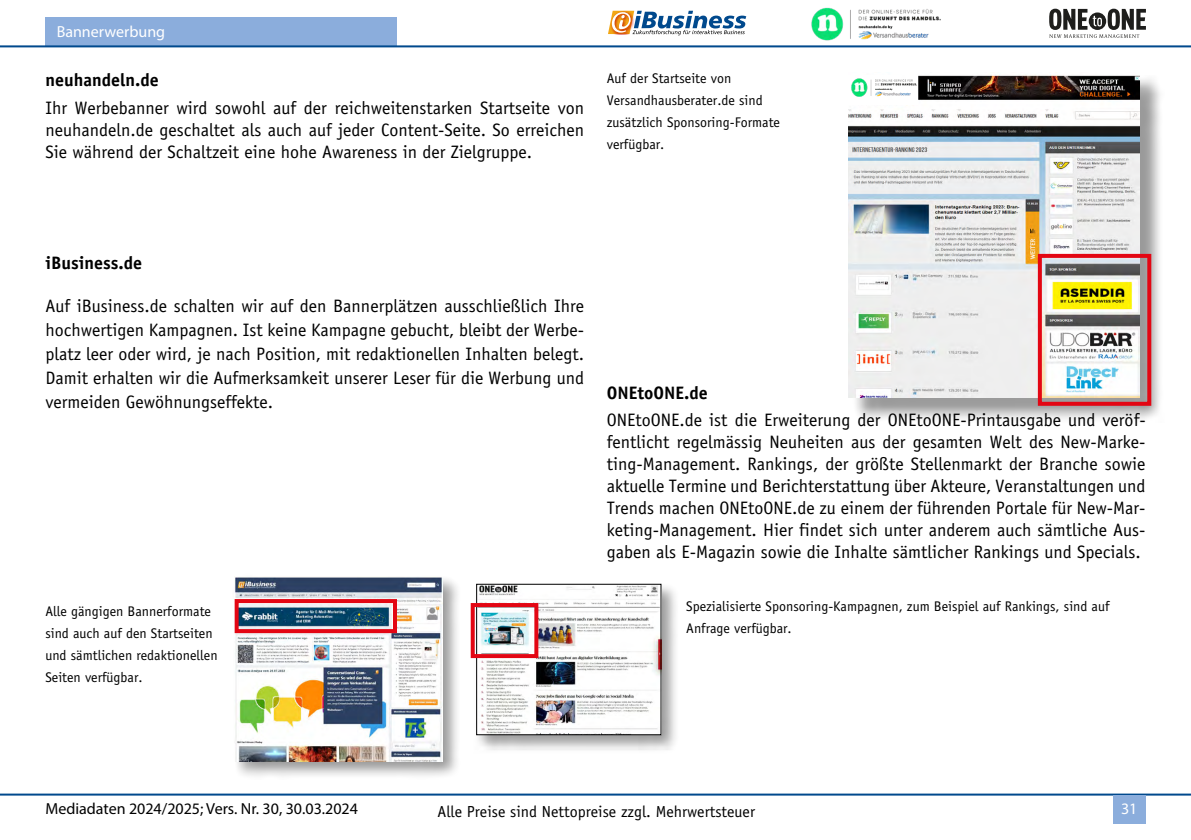
<style>
.page{position:relative;width:1191px;height:840px;background:#fff}
.page>*{position:absolute;margin:0;border:0;box-sizing:border-box;transform-origin:0 0}
.t1{font:18px/22px "Officina Sans";color:#000;text-align:justify}
.t2{font:700 18px "Officina Sans";color:#000}
.t3{font:16px "Officina Sans";color:#000}
.t4{font:16px "Myriad Pro";color:#000}
.t5{font:16px "Myriad Pro";color:#fff}
.t6{font:14px/22px "Officina Sans";color:#000}
</style>
<div class="page">
<hr style="left:0;top:793px;width:1191px;height:2px;background:#00498d">
<div style="left:45px;top:17px;width:352px;height:28px;background:#8baddc"></div>
<hr style="left:0;top:45px;width:1191px;height:2px;background:#00498d">
<div style="left:1113px;top:795px;width:32px;height:28px;background:#8baddc"></div>
<svg style="left:1049px;top:9px;width:97px;height:29px"></svg>
<svg style="left:608px;top:11px;width:138px;height:24px"></svg>
<img style="left:811px;top:7px;width:130px;height:34px">
<div style="left:851px;top:75px;width:314px;height:347px;background:#000;opacity:.4"></div>
<img style="left:848px;top:72px;width:292px;height:325px">
<div style="left:473px;top:581px;width:207px;height:172px;background:#000;opacity:.4"></div>
<img style="left:478px;top:585px;width:181px;height:147px">
<div style="left:476px;top:583px;width:185px;height:151px;border:1px solid #000"></div>
<div style="left:232px;top:573px;width:230px;height:206px;background:#000;opacity:.4"></div>
<img style="left:235px;top:576px;width:208px;height:184px">
<div style="left:1037px;top:254px;width:114px;height:151px;border:4px solid #e30613"></div>
<div style="left:235px;top:598px;width:162px;height:34px;border:4px solid #e30613"></div>
<div style="left:471px;top:602px;width:67px;height:55px;border:4px solid #e30613"></div>
<div style="left:848px;top:75px;width:70px;height:30px;background:#fff"></div>
<img style="left:851px;top:78px;width:66px;height:19px">
<p class="t5" style="left:57px;top:22px;width:110px">Bannerwerbung</p>
<p class="t2" style="left:45px;top:69px;width:115px">neuhandeln.de</p>
<p class="t1" style="left:45px;top:97px;width:540px">Ihr Werbebanner wird sowohl auf der reichweitenstarken Startseite von neuhandeln.de geschaltet als auch auf jeder Content-Seite. So erreichen Sie während der Schaltzeit eine hohe Awareness in der Zielgruppe.</p>
<p class="t6" style="left:607px;top:67px;width:175px">Auf der Startseite von<br>Versandhausberater.de sind zusätzlich Sponsoring-Formate verfügbar.</p>
<p class="t2" style="left:45px;top:251px;width:98px">iBusiness.de</p>
<p class="t1" style="left:45px;top:294px;width:540px;line-height:24px">Auf iBusiness.de schalten wir auf den Bannerplätzen ausschließlich Ihre hochwertigen Kampagnen. Ist keine Kampagne gebucht, bleibt der Werbe&shy;platz leer oder wird, je nach Position, mit redaktionellen Inhalten belegt.<br>Damit erhalten wir die Aufmerksamkeit unserer Leser für die Werbung und vermeiden Gewöhnungseffekte.</p>
<p class="t6" style="left:45px;top:599px;width:174px">Alle gängigen Bannerformate sind auch auf den Startseiten und sämtlichen redaktionellen<br>Seiten verfügbar.</p>
<p class="t2" style="left:607px;top:381px;width:103px">ONEtoONE.de</p>
<p class="t1" style="left:607px;top:409px;width:540px">ONEtoONE.de ist die Erweiterung der ONEtoONE-Printausgabe und veröf&shy;fentlicht regelmässig Neuheiten aus der gesamten Welt des New-Marke&shy;ting-Management. Rankings, der größte Stellenmarkt der Branche sowie aktuelle Termine und Berichterstattung über Akteure, Veranstaltungen und Trends machen ONEtoONE.de zu einem der führenden Portale für New-Mar&shy;keting-Management. Hier findet sich unter anderem auch sämtliche Aus&shy;gaben als E-Magazin sowie die Inhalte sämtlicher Rankings und Specials.</p>
<p class="t6" style="left:686px;top:595px;width:425px">Spezialisierte Sponsoring-Kampagnen, zum Beispiel auf Rankings, sind auf<br>Anfrage verfügbar.</p>
<p class="t4" style="left:45px;top:797px;width:314px">Mediadaten 2024/2025; Vers. Nr. 30, 30.03.2024</p>
<p class="t3" style="left:437px;top:801px;width:319px">Alle Preise sind Nettopreise zzgl. Mehrwertsteuer</p>
<p class="t5" style="left:1121px;top:798px;width:18px">31</p>
</div>
